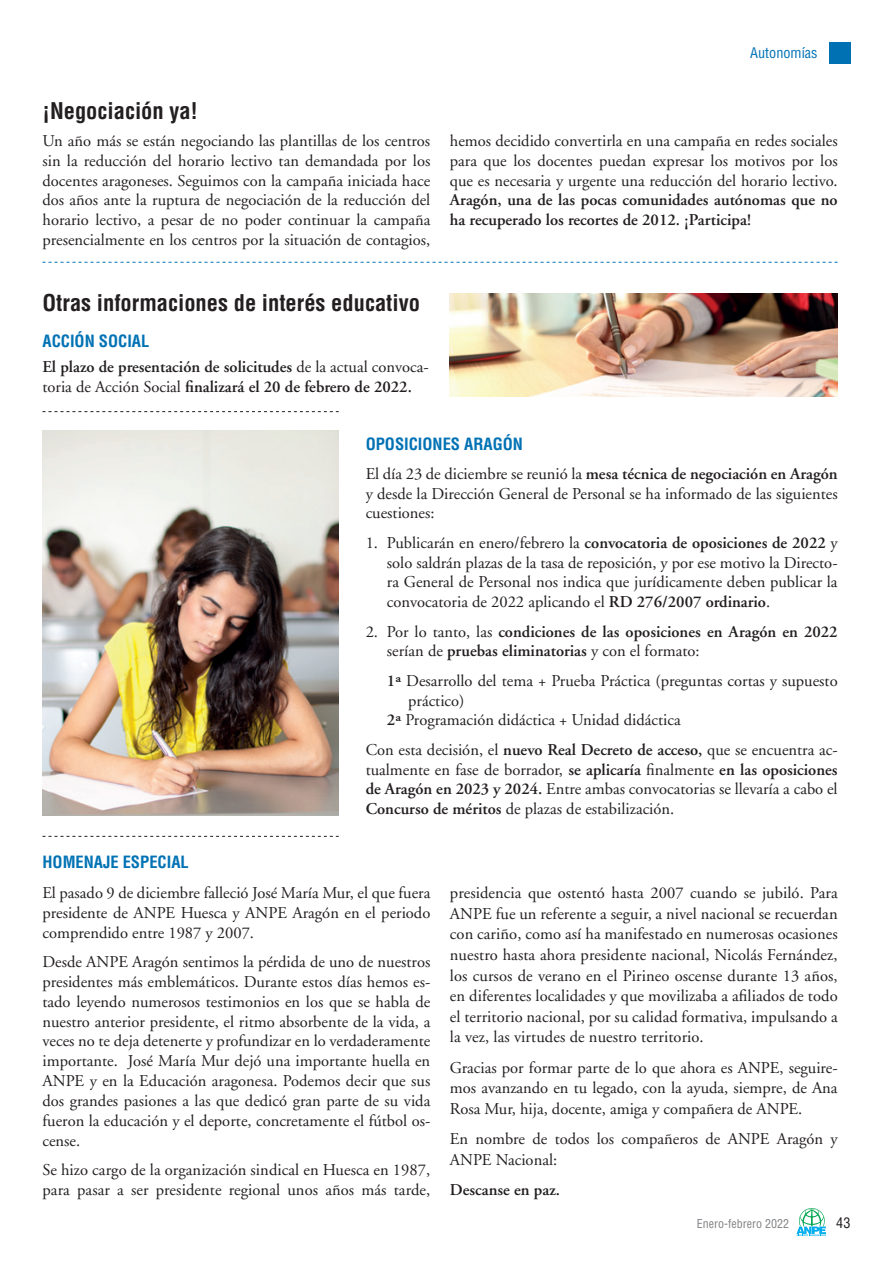
<style>
.page{position:relative;width:893px;height:1263px;background:#fff}
.page>*{position:absolute;margin:0;border:0;box-sizing:border-box;transform-origin:0 0}
.t1{font:700 condensed 22.5px "Helvetica";color:#231f20}
.t2{font:16.5px/19.8px "Adobe Garamond";color:#231f20;text-align:justify}
.t3{font:600 16.5px/19.8px "Adobe Garamond";color:#231f20}
.t4{font:700 condensed 16.5px "Helvetica";color:#0072b4}
.t5{font:condensed 14.25px "Helvetica";color:#0072b4}
.t6{font:condensed 14.25px "Helvetica";color:#231f20}
.t7{font:condensed 12px "Helvetica";color:#808285}
.s1{font-weight:400}
.s2{font-weight:600}
</style>
<div class="page">
<div style="left:829px;top:43px;width:21px;height:21px;background:#0072b4"></div>
<svg style="left:796px;top:1208px;width:30px;height:28px"></svg>
<svg style="left:43px;top:262px;width:795px;height:1px"></svg>
<svg style="left:43px;top:411px;width:296px;height:1px"></svg>
<svg style="left:43px;top:836px;width:296px;height:1px"></svg>
<img style="left:450px;top:294px;width:388px;height:102px">
<img style="left:43px;top:431px;width:296px;height:385px">
<h1 class="t1" style="left:43px;top:97px;width:157px">¡Negociación ya!</h1>
<p class="t5" style="left:750px;top:44px;width:69px">Autonomías</p>
<p class="t2" style="left:43px;top:131px;width:389px">Un año más se están negociando las plantillas de los centros sin la reducción del horario lectivo tan demandada por los docentes aragoneses. Seguimos con la campaña iniciada hace dos años ante la ruptura de negociación de la reducción del horario lectivo, a pesar de no poder continuar la campaña presencialmente en los centros por la situación de contagios,</p>
<p class="t2" style="left:450px;top:131px;width:389px">hemos decidido convertirla en una campaña en redes sociales para que los docentes puedan expresar los motivos por los que es necesaria y urgente una reducción del horario lectivo.</p>
<p class="t3" style="left:450px;top:191px;width:389px">Aragón, una de las pocas comunidades autónomas que no ha recuperado los recortes de 2012. ¡Participa!</p>
<h1 class="t1" style="left:43px;top:289px;width:379px">Otras informaciones de interés educativo</h1>
<p class="t4" style="left:43px;top:331px;width:108px">ACCIÓN SOCIAL</p>
<p class="t3" style="left:43px;top:357px;width:388px">El plazo de presentación de solicitudes <span class="s1">de la actual convoca&shy;toria de Acción Social</span> finalizará el 20 de febrero de 2022.</p>
<p class="t4" style="left:366px;top:434px;width:159px">OPOSICIONES ARAGÓN</p>
<p class="t4" style="left:43px;top:852px;width:148px">HOMENAJE ESPECIAL</p>
<p class="t2" style="left:366px;top:464px;width:474px">El día 23 de diciembre se reunió la <span class="s2">mesa técnica de negociación en Aragón </span>y desde la Dirección General de Personal se ha informado de las siguientes cuestiones:</p>
<p class="t2" style="left:387px;top:533px;width:452px;text-indent:-21px">1. Publicarán en enero/febrero la <span class="s2">convocatoria de oposiciones de 2022</span> y solo saldrán plazas de la tasa de reposición, y por ese motivo la Directo&shy;ra General de Personal nos indica que jurídicamente deben publicar la convocatoria de 2022 aplicando el <span class="s2">RD 276/2007 ordinario</span>.</p>
<p class="t3" style="left:387px;top:622px;width:452px;text-indent:-21px"><span class="s1">2. Por lo tanto, las</span> condiciones de las oposiciones en Aragón en 2022 <span class="s1">serían de</span> pruebas eliminatorias <span class="s1">y con el formato:</span></p>
<p class="t2" style="left:387px;top:671px;width:452px"><span class="s2">1ª</span> Desarrollo del tema + Prueba Práctica (preguntas cortas y supuesto</p>
<p class="t2" style="left:408px;top:691px;width:58px">práctico)</p>
<p class="t2" style="left:387px;top:711px;width:295px"><span class="s2">2ª</span> Programación didáctica + Unidad didáctica</p>
<p class="t2" style="left:366px;top:740px;width:473px">Con esta decisión, el <span class="s2">nuevo Real Decreto de acceso,</span> que se encuentra ac&shy;tualmente en fase de borrador, <span class="s2">se aplicaría</span> finalmente <span class="s2">en las oposiciones de Aragón en 2023 y 2024.</span> Entre ambas convocatorias se llevaría a cabo el <span class="s2">Concurso de méritos</span> de plazas de estabilización.</p>
<p class="t2" style="left:43px;top:883px;width:389px">El pasado 9 de diciembre falleció José María Mur, el que fuera presidente de ANPE Huesca y ANPE Aragón en el periodo comprendido entre 1987 y 2007.</p>
<p class="t2" style="left:43px;top:952px;width:389px">Desde ANPE Aragón sentimos la pérdida de uno de nuestros presidentes más emblemáticos. Durante estos días hemos es&shy;tado leyendo numerosos testimonios en los que se habla de nuestro anterior presidente, el ritmo absorbente de la vida, a veces no te deja detenerte y profundizar en lo verdaderamente importante. José María Mur dejó una importante huella en ANPE y en la Educación aragonesa. Podemos decir que sus dos grandes pasiones a las que dedicó gran parte de su vida fueron la educación y el deporte, concretamente el fútbol os&shy;cense.</p>
<p class="t2" style="left:43px;top:1160px;width:389px">Se hizo cargo de la organización sindical en Huesca en 1987, para pasar a ser presidente regional unos años más tarde,</p>
<p class="t2" style="left:450px;top:883px;width:389px;line-height:20.7px">presidencia que ostentó hasta 2007 cuando se jubiló. Para ANPE fue un referente a seguir, a nivel nacional se recuerdan con cariño, como así ha manifestado en numerosas ocasiones nuestro hasta ahora presidente nacional, Nicolás Fernández, los cursos de verano en el Pirineo oscense durante 13 años, en diferentes localidades y que movilizaba a afiliados de todo el territorio nacional, por su calidad formativa, impulsando a la vez, las virtudes de nuestro territorio.</p>
<p class="t2" style="left:450px;top:1057px;width:389px;line-height:20.7px">Gracias por formar parte de lo que ahora es ANPE, seguire&shy;mos avanzando en tu legado, con la ayuda, siempre, de Ana Rosa Mur, hija, docente, amiga y compañera de ANPE.</p>
<p class="t2" style="left:450px;top:1129px;width:389px;line-height:20.7px">En nombre de todos los compañeros de ANPE Aragón y<br>ANPE Nacional:</p>
<p class="t3" style="left:450px;top:1180px;width:112px">Descanse en paz.</p>
<p class="t7" style="left:697px;top:1216px;width:94px">Enero-febrero 2022</p>
<p class="t6" style="left:836px;top:1214px;width:16px">43</p>
</div>
